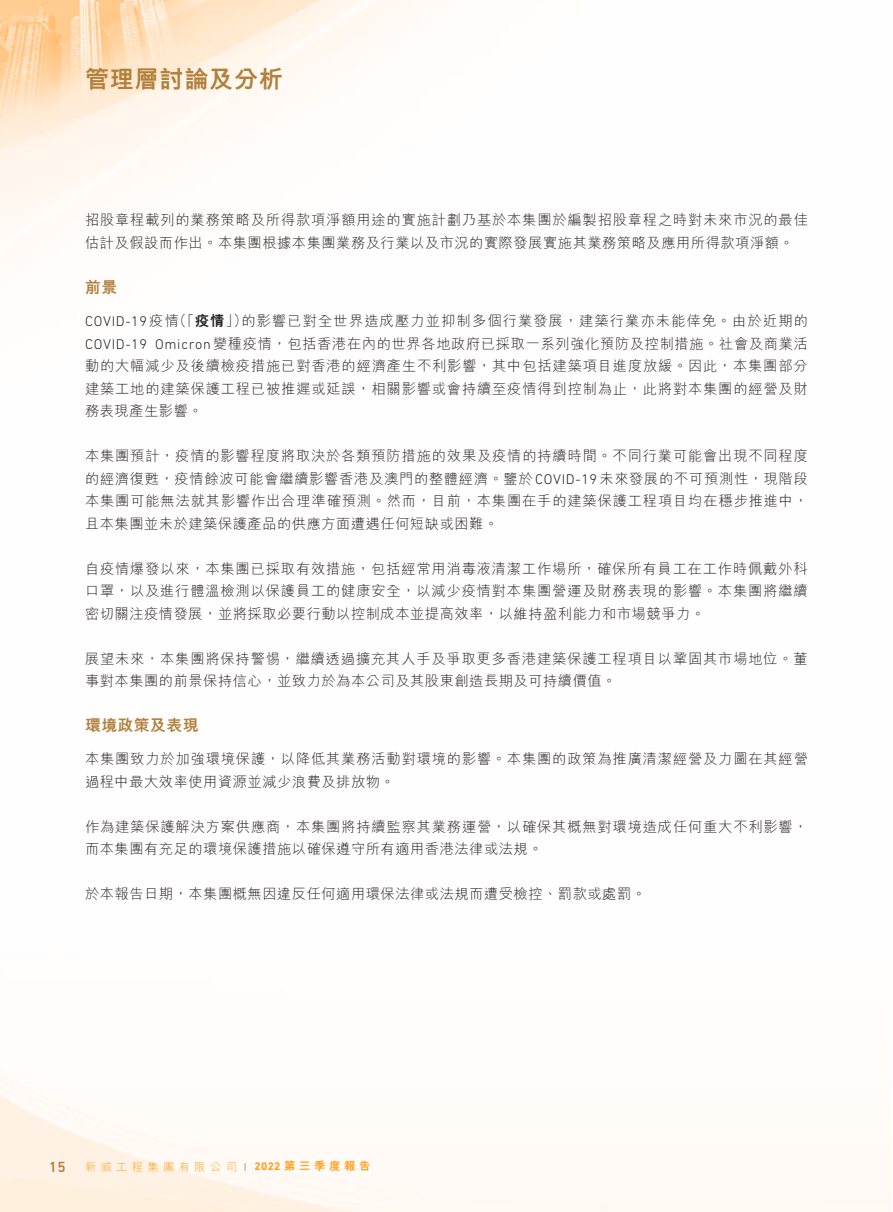
<style>
.page{position:relative;width:893px;height:1212px;background:#fff}
.page>*{position:absolute;margin:0;border:0;box-sizing:border-box;transform-origin:0 0}
.t1{font:800 24px "M Hei HK";letter-spacing:.035em;color:#b1813c}
._3__標題{font:800 15.75px "M Hei HK";letter-spacing:.035em;color:#b1813c}
.t2{font:500 15px "DIN Next LT Pro";color:#b1813c}
._1__內文{font:300 14.25px/22.5px "M Hei HK";letter-spacing:.06em;color:#231f20}
._1__內文-2{font:300 14.25px "M Hei HK";letter-spacing:.035em;color:#231f20}
._1__內文-3{font:300 14.25px "M Hei HK";letter-spacing:.08em;color:#231f20}
.t3{font:800 11.25px "M Hei HK";letter-spacing:.33em;color:#ff9d1b}
.t4{font:300 11.25px "M Hei HK";letter-spacing:.39em;color:#ff9d1b}
.t5{font:300 7.5px "M Hei HK";color:#6c6d70}
.s1{font-family:"DIN Next LT Pro"}
.s2{font-weight:800}
.s3{font-family:"DIN Next LT Pro";font-weight:700}
</style>
<div class="page">
<img style="left:0;top:0;width:891px;height:1212px">
<h1 class="t1" style="left:85px;top:67px;width:199px">管理層討論及分析</h1>
<p class="_1__內文" style="left:85px;top:209px;width:724px">招股章程載列的業務策略及所得款項淨額用途的實施計劃乃基於本集團於編製招股章程之時對未來市況的最佳估計及假設而作出。本集團根據本集團業務及行業以及市況的實際發展實施其業務策略及應用所得款項淨額。</p>
<p class="_3__標題" style="left:85px;top:279px;width:34px">前景</p>
<p class="_1__內文-3" style="left:241px;top:313px;width:568px">的影響已對全世界造成壓力並抑制多個行業發展，建築行業亦未能倖免。由於近期的</p>
<p class="_1__內文" style="left:155px;top:309px;width:654px;text-indent:-70px"><span class="s1">COVID-19</span>疫情<br><span class="s1">Omicron</span>變種疫情，包括香港在內的世界各地政府已採取一系列強化預防及控制措施。社會及商業活</p>
<p class="_1__內文" style="left:172px;top:309px;width:77px">（「<span class="s2">疫情</span>」）</p>
<p class="_1__內文" style="left:85px;top:332px;width:724px"><span class="s1">COVID-19<br></span>動的大幅減少及後續檢疫措施已對香港的經濟產生不利影響，其中包括建築項目進度放緩。因此，本集團部分建築工地的建築保護工程已被推遲或延誤，相關影響或會持續至疫情得到控制為止，此將對本集團的經營及財務表現產生影響。</p>
<p class="_1__內文" style="left:85px;top:444px;width:724px;text-align:justify">本集團預計，疫情的影響程度將取決於各類預防措施的效果及疫情的持續時間。不同行業可能會出現不同程度的經濟復甦，疫情餘波可能會繼續影響香港及澳門的整體經濟。鑒於<span class="s1">COVID-19</span>未來發展的不可預測性，現階段本集團可能無法就其影響作出合理準確預測。然而，目前，本集團在手的建築保護工程項目均在穩步推進中，且本集團並未於建築保護產品的供應方面遭遇任何短缺或困難。</p>
<p class="_1__內文" style="left:85px;top:557px;width:724px;text-align:justify">自疫情爆發以來，本集團已採取有效措施，包括經常用消毒液清潔工作場所，確保所有員工在工作時佩戴外科口罩，以及進行體溫檢測以保護員工的健康安全，以減少疫情對本集團營運及財務表現的影響。本集團將繼續密切關注疫情發展，並將採取必要行動以控制成本並提高效率，以維持盈利能力和市場競爭力。</p>
<p class="_1__內文" style="left:85px;top:647px;width:724px">展望未來，本集團將保持警惕，繼續透過擴充其人手及爭取更多香港建築保護工程項目以鞏固其市場地位。董事對本集團的前景保持信心，並致力於為本公司及其股東創造長期及可持續價值。</p>
<p class="_3__標題" style="left:85px;top:717px;width:115px">環境政策及表現</p>
<p class="_1__內文" style="left:85px;top:747px;width:724px">本集團致力於加強環境保護，以降低其業務活動對環境的影響。本集團的政策為推廣清潔經營及力圖在其經營過程中最大效率使用資源並減少浪費及排放物。</p>
<p class="_1__內文" style="left:85px;top:815px;width:724px">作為建築保護解決方案供應商，本集團將持續監察其業務運營，以確保其概無對環境造成任何重大不利影響，而本集團有充足的環境保護措施以確保遵守所有適用香港法律或法規。</p>
<p class="_1__內文-2" style="left:85px;top:887px;width:563px">於本報告日期，本集團概無因違反任何適用環保法律或法規而遭受檢控、罰款或處罰。</p>
<p class="t2" style="left:49px;top:1158px;width:18px">15</p>
<p class="t4" style="left:85px;top:1161px;width:153px">新威工程集團有限公司</p>
<p class="t5" style="left:241px;top:1163px;width:9px">｜</p>
<p class="t3" style="left:254px;top:1160px;width:117px"><span class="s3">2022</span>第三季度報告</p>
</div>
